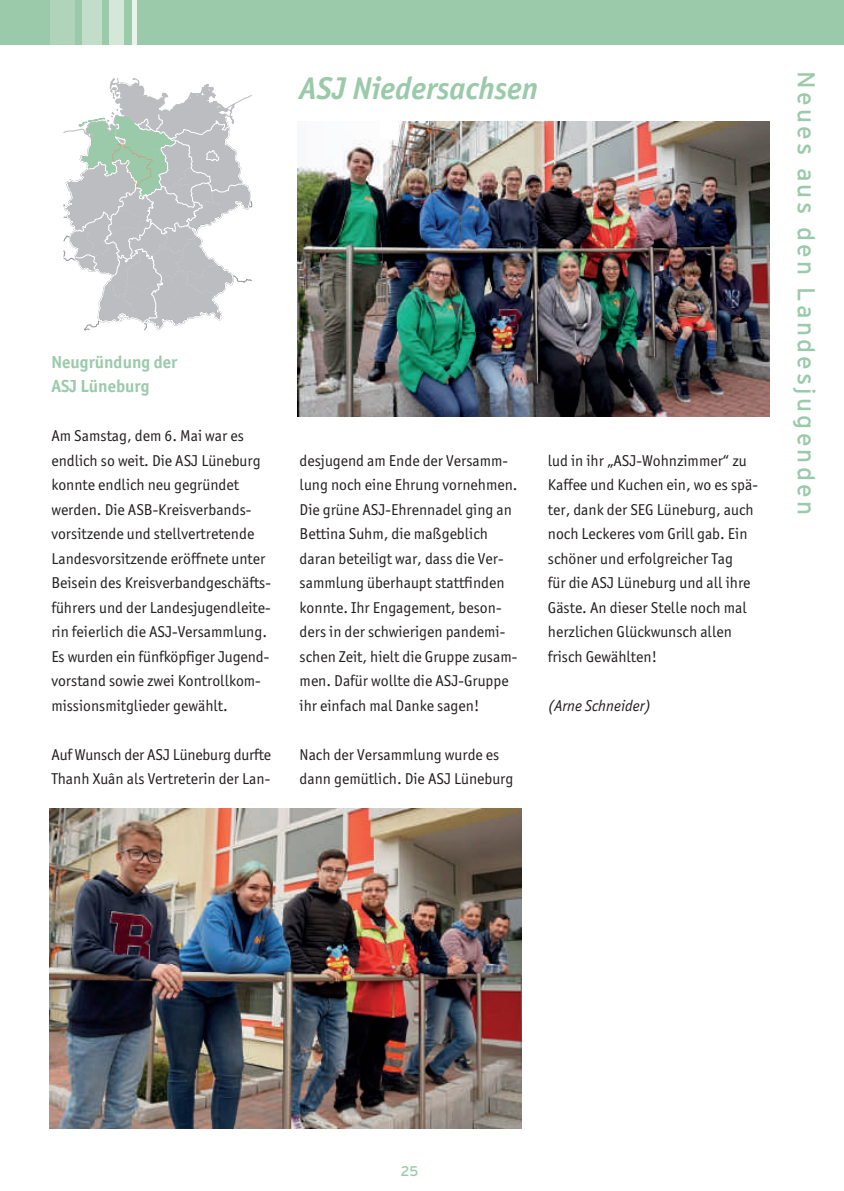
<style>
.page{position:relative;width:844px;height:1191px;background:#fff}
.page>*{position:absolute;margin:0;border:0;box-sizing:border-box;transform-origin:0 0}
.t1{font:italic 700 31.5px "Officina Sans ITC Pro";color:#9bcaaa}
.t2{font:24.5px "Interstate";letter-spacing:.13em;color:#9bcaaa}
.t3{font:700 17.5px/24.5px "Officina Sans ITC Pro";color:#9bcaaa}
.t4{font:15.75px/24.5px "Officina Sans ITC Pro";color:#231f20}
.t5{font:italic 15.75px "Officina Sans ITC Pro";color:#231f20}
.t6{font:14px "Interstate";color:#9bcaaa}
</style>
<div class="page">
<div style="left:0;top:0;width:843px;height:45px;background:#9bcaaa"></div>
<div style="left:50px;top:0;width:24px;height:45px;background:#afd4b9"></div>
<div style="left:82px;top:0;width:20px;height:45px;background:#c2ddc9"></div>
<div style="left:109px;top:0;width:15px;height:45px;background:#d4e7d8"></div>
<div style="left:131px;top:0;width:5px;height:45px;background:#e9f3eb"></div>
<svg style="left:63px;top:78px;width:189px;height:253px"></svg>
<img style="left:298px;top:122px;width:471px;height:295px">
<img style="left:50px;top:808px;width:471px;height:320px">
<h1 class="t1" style="left:299px;top:76px;width:240px">ASJ Niedersachsen</h1>
<p class="t3" style="left:51px;top:351px;width:127px">Neugründung der<br>ASJ Lüneburg</p>
<p class="t4" style="left:51px;top:425px;width:221px">Am Samstag, dem 6. Mai war es endlich so weit. Die ASJ Lüneburg konnte endlich neu gegründet werden. Die ASB-Kreisverbands&shy;vorsitzende und stellvertretende Landesvorsitzende eröffnete unter Beisein des Kreisverbandgeschäfts&shy;führers und der Landesjugendleite&shy;rin feierlich die ASJ-Versammlung.<br>Es wurden ein fünfköpfiger Jugend&shy;vorstand sowie zwei Kontrollkom&shy;missionsmitglieder gewählt.</p>
<p class="t4" style="left:51px;top:743px;width:221px">Auf Wunsch der ASJ Lüneburg durfte<br>Thanh Xuân als Vertreterin der Lan-</p>
<p class="t4" style="left:299px;top:449px;width:219px">desjugend am Ende der Versamm&shy;lung noch eine Ehrung vornehmen.<br>Die grüne ASJ-Ehrennadel ging an<br>Bettina Suhm, die maßgeblich daran beteiligt war, dass die Ver&shy;sammlung überhaupt stattfinden konnte. Ihr Engagement, beson&shy;ders in der schwierigen pandemi&shy;schen Zeit, hielt die Gruppe zusam&shy;men. Dafür wollte die ASJ-Gruppe ihr einfach mal Danke sagen!</p>
<p class="t4" style="left:299px;top:743px;width:215px">Nach der Versammlung wurde es dann gemütlich. Die ASJ Lüneburg</p>
<p class="t4" style="left:547px;top:449px;width:211px">lud in ihr „ASJ-Wohnzimmer“ zu<br>Kaffee und Kuchen ein, wo es spä&shy;ter, dank der SEG Lüneburg, auch noch Leckeres vom Grill gab. Ein schöner und erfolgreicher Tag<br>für die ASJ Lüneburg und all ihre<br>Gäste. An dieser Stelle noch mal herzlichen Glückwunsch allen frisch Gewählten!</p>
<p class="t5" style="left:547px;top:699px;width:105px">(Arne Schneider)</p>
<h2 class="t2" style="left:815px;top:71px;width:445px;rotate:90deg">Neues aus den Landesjugenden</h2>
<p class="t6" style="left:401px;top:1166px;width:19px">25</p>
</div>
